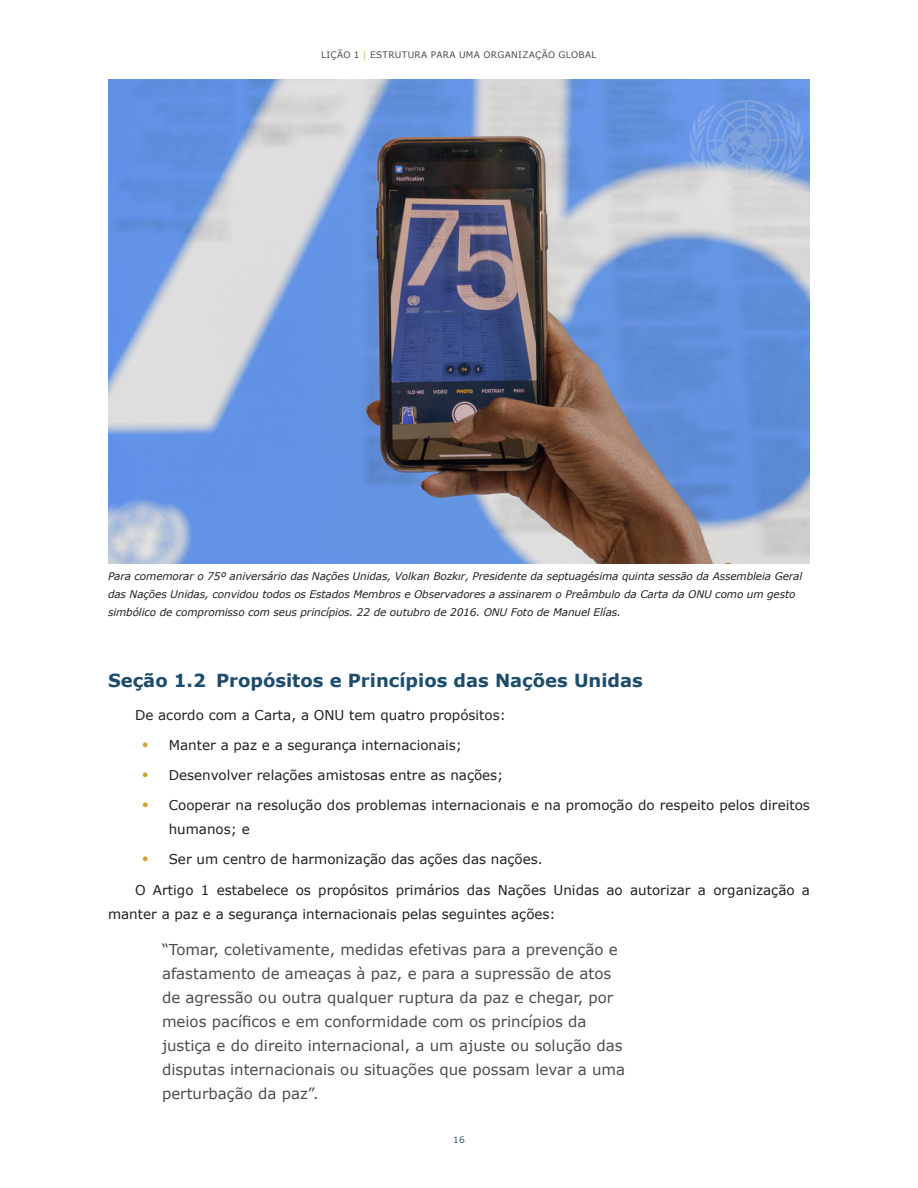
<style>
.page{position:relative;width:918px;height:1188px;background:#fff}
.page>*{position:absolute;margin:0;border:0;box-sizing:border-box;transform-origin:0 0}
.ST_SectionTitle{font:700 18px "Verdana";color:#1d4d6b}
.BQ_BodyQuote{font:15px/24px "Verdana";color:#4b4c4d}
.BT_BodyText{font:13.5px/24px "Verdana";color:#231f20}
.IC_ImageCaption{font:italic 10.5px/18px "Verdana";letter-spacing:-.01em;color:#231f20}
.t1{font:9px "Verdana";letter-spacing:.035em;color:#4b4c4d}
.t2{font:9px "Verdana";color:#305a60}
.s1{color:#d3ad50}
.s2{font-family:"Georgia";font-size:18px;color:#cba131}
</style>
<div class="page">
<img style="left:108px;top:80px;width:702px;height:483px">
<p class="t1" style="left:321px;top:49px;width:63px">LIÇÃO 1 <span class="s1">|</span> Estrutura</p>
<p class="t1" style="left:431px;top:49px;width:3px">para</p>
<p class="t1" style="left:459px;top:49px;width:8px">uma</p>
<p class="t1" style="left:483px;top:49px;width:15px">Organi</p>
<p class="t1" style="left:522px;top:49px;width:46px">zação Global</p>
<p class="IC_ImageCaption" style="left:108px;top:568px;width:696px">Para comemorar o 75º aniversário das Nações Unidas, Volkan Bozkır, Presidente da septuagésima quinta sessão da Assembleia Geral das Nações Unidas, convidou todos os Estados Membros e Observadores a assinarem o Preâmbulo da Carta da ONU como um gesto simbólico de compromisso com seus princípios. 22 de outubro de 2016. ONU Foto de Manuel Elías.</p>
<p class="ST_SectionTitle" style="left:108px;top:667px;width:536px">Seção 1.2 Propósitos e Princípios das Nações Unidas</p>
<p class="BT_BodyText" style="left:135px;top:703px;width:373px">De acordo com a Carta, a ONU tem quatro propósitos:</p>
<p class="BT_BodyText" style="left:142px;top:733px;width:322px"><span class="s2">•</span> Manter a paz e a segurança internacionais;</p>
<p class="BT_BodyText" style="left:142px;top:763px;width:363px"><span class="s2">•</span> Desenvolver relações amistosas entre as nações;</p>
<p class="BT_BodyText" style="left:169px;top:793px;width:643px;text-indent:-27px"><span class="s2">•</span> Cooperar na resolução dos problemas internacionais e na promoção do respeito pelos direitos humanos; e</p>
<p class="BT_BodyText" style="left:142px;top:847px;width:403px"><span class="s2">•</span> Ser um centro de harmonização das ações das nações.</p>
<p class="BT_BodyText" style="left:108px;top:878px;width:704px;text-indent:27px">O Artigo 1 estabelece os propósitos primários das Nações Unidas ao autorizar a organização a manter a paz e a segurança internacionais pelas seguintes ações:</p>
<p class="BQ_BodyQuote" style="left:162px;top:937px;width:465px">“Tomar, coletivamente, medidas efetivas para a prevenção e afastamento de ameaças à paz, e para a supressão de atos de agressão ou outra qualquer ruptura da paz e chegar, por meios pacíficos e em conformidade com os princípios da justiça e do direito internacional, a um ajuste ou solução das disputas internacionais ou situações que possam levar a uma perturbação da paz”.</p>
<p class="t2" style="left:453px;top:1133px;width:13px">16</p>
</div>
